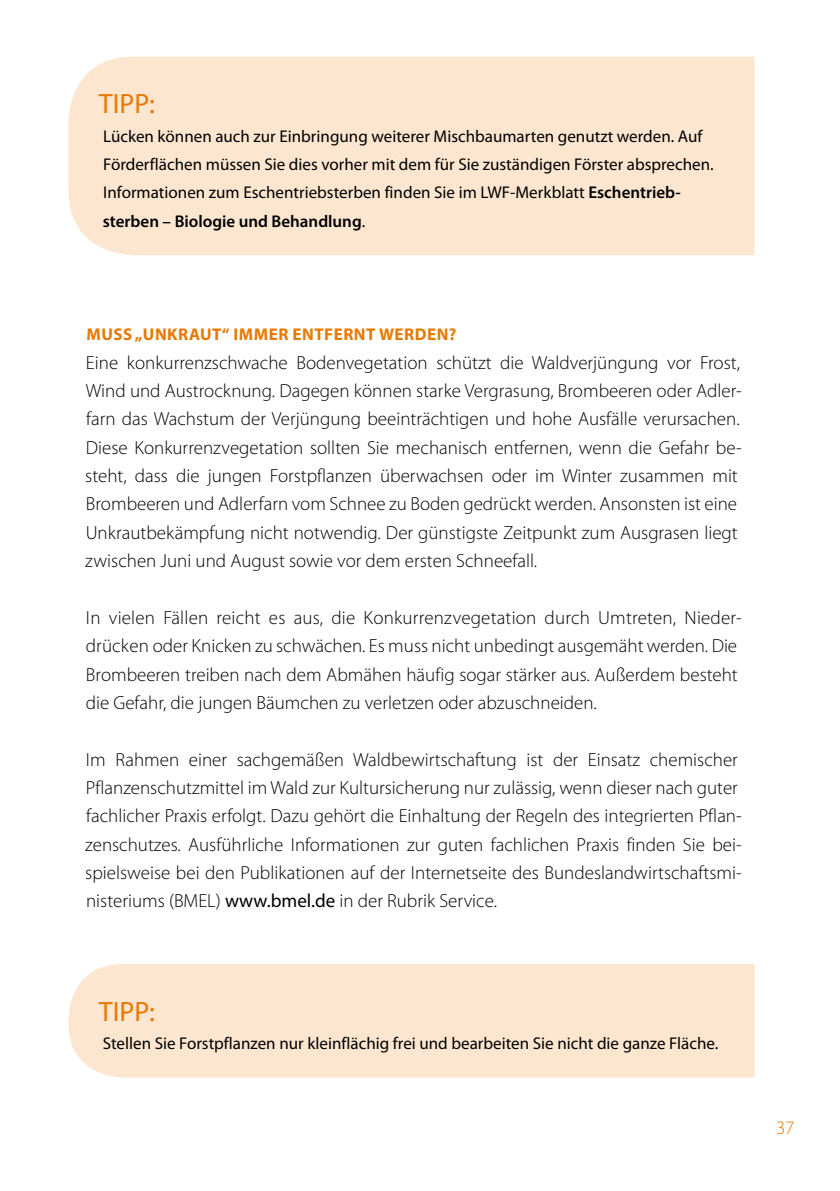
<style>
.page{position:relative;width:840px;height:1191px;background:#fff}
.page>*{position:absolute;margin:0;border:0;box-sizing:border-box;transform-origin:0 0}
.t1{font:28px "Myriad Pro";color:#e77900}
.t2{font:300 19px/28.4px "Myriad Pro";color:#000}
.t3{font:300 19px "Myriad Pro";color:#e77900}
.t4{font:17px/28.4px "Myriad Pro";color:#000}
.t5{font:700 17px "Myriad Pro";letter-spacing:.03em;color:#e77900}
.s1{font-weight:600}
.s2{font-weight:400}
</style>
<div class="page">
<div style="left:68px;top:57px;width:686px;height:198px;background:#fce6d0"></div>
<div style="left:68px;top:964px;width:686px;height:113px;background:#fce6d0"></div>
<h1 class="t1" style="left:99px;top:87px;width:57px">TIPP:</h1>
<p class="t4" style="left:103px;top:122px;width:612px">Lücken können auch zur Einbringung weiterer Mischbaumarten genutzt werden. Auf Förderflächen müssen Sie dies vorher mit dem für Sie zuständigen Förster absprechen.<br>Informationen zum Eschentriebsterben finden Sie im LWF-Merkblatt <span class="s1">Eschentrieb&shy;sterben – Biologie und Behandlung</span>.</p>
<p class="t5" style="left:86px;top:323px;width:371px">MUSS „UNKRAUT“ IMMER ENTFERNT WERDEN?</p>
<p class="t2" style="left:85px;top:348px;width:657px">Eine konkurrenzschwache Bodenvegetation schützt die Waldverjüngung vor Frost, Wind und Austrocknung. Dagegen können starke Vergrasung, Brombeeren oder Adler&shy;farn das Wachstum der Verjüngung beeinträchtigen und hohe Ausfälle verursachen.<br>Diese Konkurrenzvegetation sollten Sie mechanisch entfernen, wenn die Gefahr be&shy;steht, dass die jungen Forstpflanzen überwachsen oder im Winter zusammen mit Brombeeren und Adlerfarn vom Schnee zu Boden gedrückt werden. Ansonsten ist eine Unkrautbekämpfung nicht notwendig. Der günstigste Zeitpunkt zum Ausgrasen liegt zwischen Juni und August sowie vor dem ersten Schneefall.</p>
<p class="t2" style="left:86px;top:603px;width:657px">In vielen Fällen reicht es aus, die Konkurrenzvegetation durch Umtreten, Nieder&shy;drücken oder Knicken zu schwächen. Es muss nicht unbedingt ausgemäht werden. Die Brombeeren treiben nach dem Abmähen häufig sogar stärker aus. Außerdem besteht die Gefahr, die jungen Bäumchen zu verletzen oder abzuschneiden.</p>
<p class="t2" style="left:85px;top:745px;width:657px">Im Rahmen einer sachgemäßen Waldbewirtschaftung ist der Einsatz chemischer Pflanzenschutzmittel im Wald zur Kultursicherung nur zulässig, wenn dieser nach guter fachlicher Praxis erfolgt. Dazu gehört die Einhaltung der Regeln des integrierten Pflan&shy;zenschutzes. Ausführliche Informationen zur guten fachlichen Praxis finden Sie bei&shy;spielsweise bei den Publikationen auf der Internetseite des Bundeslandwirtschaftsmi&shy;nisteriums (BMEL) <span class="s2">www.bmel.de</span> in der Rubrik Service.</p>
<h1 class="t1" style="left:99px;top:994px;width:57px">TIPP:</h1>
<p class="t4" style="left:103px;top:1029px;width:616px">Stellen Sie Forstpflanzen nur kleinflächig frei und bearbeiten Sie nicht die ganze Fläche.</p>
<p class="t3" style="left:775px;top:1116px;width:20px">37</p>
</div>
